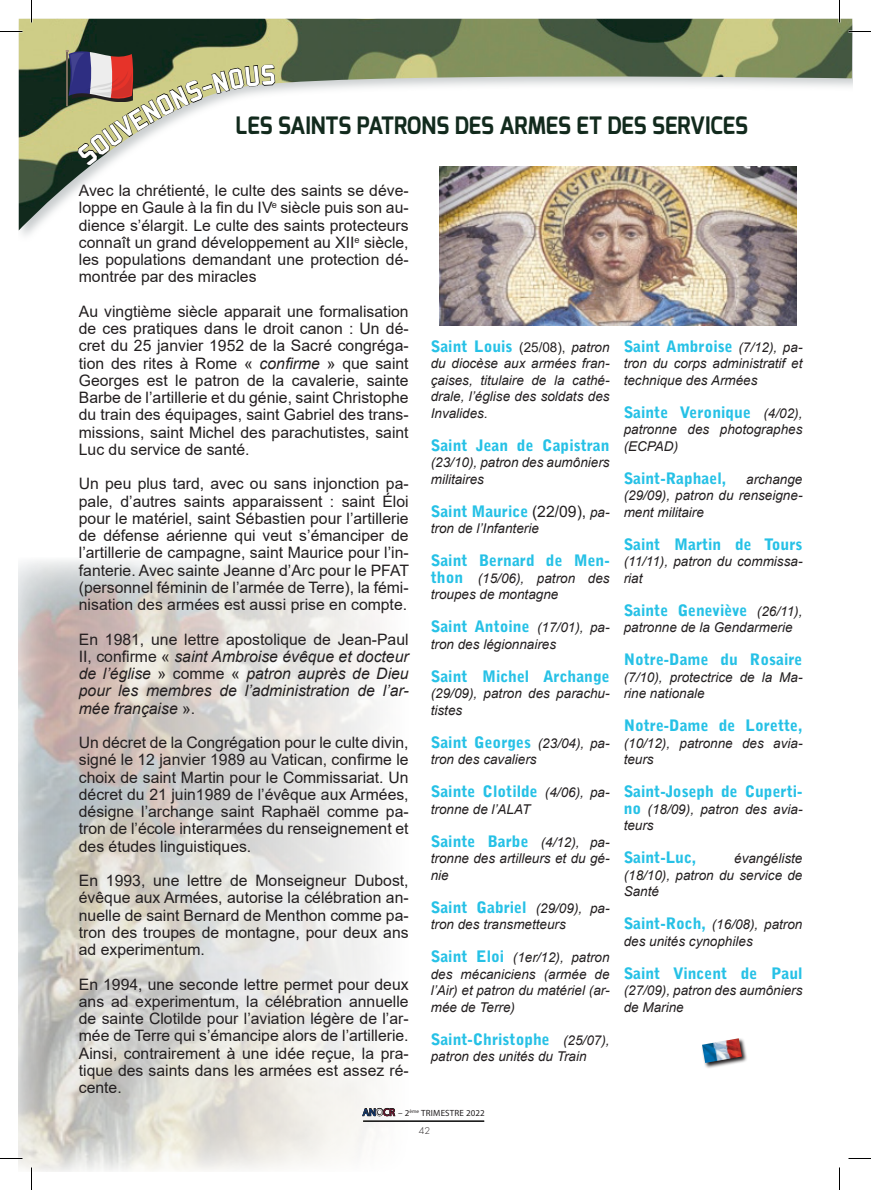
<style>
.page{position:relative;width:871px;height:1190px;background:#fff}
.page>*{position:absolute;margin:0;border:0;box-sizing:border-box;transform-origin:0 0}
.t1{font:700 24px "Exo";color:#122a1d;scale:.91 1}
.t2{font:15.75px/17.2px "Arial";color:#231f20;text-align:justify}
.t3{font:900 15.75px "Bell Gothic Std";color:#26c1e6}
.t4{font:italic 15.75px/17.2px "Arial";color:#231f20;text-align:justify}
.t5{font:italic 13.5px/16.5px "Arial";color:#231f20}
.t6{font:10.5px "Myriad Pro";color:#083e89}
.t7{font:300 9.15px "Futura";color:#231f20}
.t8{font:9px "Myriad Pro";letter-spacing:.02em;color:#231f20}
.s1{font-style:italic}
.s2{font-style:normal}
.s3{font-family:"Arial";font-weight:400;font-size:13.5px;color:#231f20}
.s4{font-family:"Arial";font-weight:400;font-style:italic;font-size:13.5px;color:#231f20}
.s5{font-family:"Arial";font-weight:400;color:#231f20}
.s6{font-family:"Bell Gothic Std";font-weight:900;font-style:normal;font-size:15.75px;color:#26c1e6}
.s7{color:#fff}
.s8{color:#821735}
</style>
<div class="page">
<hr style="left:363px;top:1121px;width:121px;height:1px;background:#000">
<img style="left:19px;top:560px;width:400px;height:611px">
<svg style="left:704px;top:1039px;width:43px;height:29px"></svg>
<img style="left:702px;top:1038px;width:40px;height:25px">
<img style="left:439px;top:243px;width:358px;height:83px">
<div style="left:19px;top:19px;width:833px;height:224px;background:#b7bcbe;opacity:.75"></div>
<img style="left:19px;top:19px;width:833px;height:211px">
<hr style="left:0;top:1157px;width:22px;height:2px;background:#fff">
<hr style="left:838px;top:0;width:2px;height:22px;background:#fff">
<svg style="left:0;top:31px;width:22px;height:1px"></svg>
<svg style="left:848px;top:31px;width:23px;height:1px"></svg>
<svg style="left:0;top:1158px;width:22px;height:1px"></svg>
<svg style="left:848px;top:1158px;width:23px;height:1px"></svg>
<svg style="left:31px;top:0;width:1px;height:22px"></svg>
<svg style="left:31px;top:1167px;width:1px;height:23px"></svg>
<svg style="left:839px;top:0;width:1px;height:22px"></svg>
<svg style="left:839px;top:1167px;width:1px;height:23px"></svg>
<svg style="left:66px;top:50px;width:209px;height:116px"></svg>
<p class="t1" style="left:236px;top:110px;width:565px">LES SAINTS PATRONS DES ARMES ET DES SERVICES</p>
<p class="t2" style="left:79px;top:182px;width:331px">Avec la chrétienté, le culte des saints se déve&shy;loppe en Gaule à la fin du IV<sup>e</sup> siècle puis son au&shy;dience s’élargit. Le culte des saints protecteurs connaît un grand développement au XII<sup>e</sup> siècle, les populations demandant une protection dé&shy;montrée par des miracles</p>
<p class="t2" style="left:79px;top:303px;width:331px">Au vingtième siècle apparait une formalisation de ces pratiques dans le droit canon : Un dé&shy;cret du 25 janvier 1952 de la Sacré congréga&shy;tion des rites à Rome « <span class="s1">confirme</span> » que saint Georges est le patron de la cavalerie, sainte Barbe de l’artillerie et du génie, saint Christophe du train des équipages, saint Gabriel des trans&shy;missions, saint Michel des parachutistes, saint Luc du service de santé.</p>
<p class="t2" style="left:79px;top:475px;width:332px">Un peu plus tard, avec ou sans injonction pa&shy;pale, d’autres saints apparaissent : saint Éloi pour le matériel, saint Sébastien pour l’artillerie de défense aérienne qui veut s’émanciper de l’artillerie de campagne, saint Maurice pour l’in&shy;fanterie. Avec sainte Jeanne d’Arc pour le PFAT (personnel féminin de l’armée de Terre), la fémi&shy;nisation des armées est aussi prise en compte.</p>
<p class="t4" style="left:79px;top:631px;width:331px"><span class="s2">En 1981, une lettre apostolique de Jean-Paul II, confirme «</span> saint Ambroise évêque et docteur de l’église <span class="s2">» comme «</span> patron auprès de Dieu pour les membres de l’administration de l’ar&shy;mée française <span class="s2">».</span></p>
<p class="t2" style="left:79px;top:734px;width:331px">Un décret de la Congrégation pour le culte divin, signé le 12 janvier 1989 au Vatican, confirme le choix de saint Martin pour le Commissariat. Un décret du 21 juin1989 de l’évêque aux Armées, désigne l’archange saint Raphaël comme pa&shy;tron de l’école interarmées du renseignement et des études linguistiques.</p>
<p class="t2" style="left:79px;top:872px;width:331px">En 1993, une lettre de Monseigneur Dubost, évêque aux Armées, autorise la célébration an&shy;nuelle de saint Bernard de Menthon comme pa&shy;tron des troupes de montagne, pour deux ans ad experimentum.</p>
<p class="t2" style="left:79px;top:975px;width:331px">En 1994, une seconde lettre permet pour deux ans ad experimentum, la célébration annuelle de sainte Clotilde pour l’aviation légère de l’ar&shy;mée de Terre qui s’émancipe alors de l’artillerie.<br>Ainsi, contrairement à une idée reçue, la pra&shy;tique des saints dans les armées est assez ré&shy;cente.</p>
<p class="t3" style="left:431px;top:337px;width:180px">Saint Louis <span class="s3">(25/08),</span> <span class="s4">patron</span></p>
<p class="t5" style="left:431px;top:355px;width:180px;text-align:justify">du diocèse aux armées fran&shy;çaises, titulaire de la cathé&shy;drale, l’église des soldats des Invalides.</p>
<p class="t3" style="left:431px;top:436px;width:180px">Saint Jean de Capistran</p>
<p class="t5" style="left:431px;top:454px;width:180px">(23/10), patron des aumôniers militaires</p>
<p class="t3" style="left:431px;top:502px;width:180px">Saint Maurice <span class="s5">(22/09),</span> <span class="s4">pa-</span></p>
<p class="t5" style="left:431px;top:520px;width:110px">tron de l’Infanterie</p>
<p class="t3" style="left:431px;top:551px;width:180px">Saint Bernard de Men-</p>
<p class="t5" style="left:431px;top:570px;width:180px"><span class="s6">thon</span> (15/06), patron des troupes de montagne</p>
<p class="t3" style="left:431px;top:617px;width:180px">Saint Antoine <span class="s4">(17/01), pa-</span></p>
<p class="t5" style="left:431px;top:636px;width:127px">tron des légionnaires</p>
<p class="t3" style="left:431px;top:667px;width:180px">Saint Michel Archange</p>
<p class="t5" style="left:431px;top:685px;width:180px">(29/09), patron des parachu&shy;tistes</p>
<p class="t3" style="left:431px;top:733px;width:180px">Saint Georges <span class="s4">(23/04), pa-</span></p>
<p class="t5" style="left:431px;top:751px;width:107px">tron des cavaliers</p>
<p class="t3" style="left:431px;top:782px;width:180px">Sainte Clotilde <span class="s4">(4/06), pa-</span></p>
<p class="t5" style="left:431px;top:801px;width:101px">tronne de l’ALAT</p>
<p class="t3" style="left:431px;top:832px;width:180px">Sainte Barbe <span class="s4">(4/12), pa-</span></p>
<p class="t5" style="left:431px;top:850px;width:180px">tronne des artilleurs et du gé&shy;nie</p>
<p class="t3" style="left:431px;top:898px;width:180px">Saint Gabriel <span class="s4">(29/09), pa-</span></p>
<p class="t5" style="left:431px;top:916px;width:137px">tron des transmetteurs</p>
<p class="t5" style="left:431px;top:949px;width:180px;text-align:justify"><span class="s6">Saint Eloi</span> (1er/12), patron des mécaniciens (armée de l’Air) et patron du matériel (ar&shy;mée de Terre)</p>
<p class="t3" style="left:431px;top:1030px;width:180px">Saint-Christophe <span class="s4">(25/07),</span></p>
<p class="t5" style="left:431px;top:1048px;width:157px">patron des unités du Train</p>
<p class="t6" style="left:363px;top:1105px;width:34px">AN<span class="s7">O</span><span class="s8">CR</span></p>
<p class="t8" style="left:398px;top:1107px;width:88px">– 2<sup>ème</sup> TRIMESTRE 2022</p>
<p class="t7" style="left:419px;top:1125px;width:13px">42</p>
<p class="t3" style="left:624px;top:337px;width:180px">Saint Ambroise <span class="s4">(7/12), pa-</span></p>
<p class="t5" style="left:624px;top:355px;width:180px">tron du corps administratif et technique des Armées</p>
<p class="t3" style="left:624px;top:403px;width:180px">Sainte Veronique <span class="s4">(4/02),</span></p>
<p class="t5" style="left:624px;top:421px;width:180px">patronne des photographes (ECPAD)</p>
<p class="t3" style="left:624px;top:469px;width:104px">Saint-Raphael,</p>
<p class="t5" style="left:624px;top:471px;width:180px;text-align:justify;text-indent:123px">archange (29/09), patron du renseigne&shy;ment militaire</p>
<p class="t3" style="left:624px;top:535px;width:180px">Saint Martin de Tours</p>
<p class="t5" style="left:624px;top:553px;width:180px">(11/11), patron du commissa&shy;riat</p>
<p class="t3" style="left:624px;top:601px;width:180px">Sainte Geneviève <span class="s4">(26/11),</span></p>
<p class="t5" style="left:624px;top:619px;width:170px">patronne de la Gendarmerie</p>
<p class="t3" style="left:624px;top:650px;width:180px">Notre-Dame du Rosaire</p>
<p class="t5" style="left:624px;top:669px;width:180px">(7/10), protectrice de la Ma&shy;rine nationale</p>
<p class="t3" style="left:624px;top:716px;width:180px">Notre-Dame de Lorette,</p>
<p class="t5" style="left:624px;top:735px;width:180px">(10/12), patronne des avia&shy;teurs</p>
<p class="t3" style="left:624px;top:782px;width:180px">Saint-Joseph de Cuperti-</p>
<p class="t5" style="left:624px;top:801px;width:180px"><span class="s6">no</span> (18/09), patron des avia&shy;teurs</p>
<p class="t3" style="left:624px;top:848px;width:74px">Saint-Luc,</p>
<p class="t5" style="left:624px;top:850px;width:180px;text-align:justify;text-indent:111px">évangéliste (18/10), patron du service de Santé</p>
<p class="t5" style="left:624px;top:916px;width:180px"><span class="s6">Saint-Roch,</span> (16/08), patron des unités cynophiles</p>
<p class="t3" style="left:624px;top:964px;width:180px">Saint Vincent de Paul</p>
<p class="t5" style="left:624px;top:982px;width:180px">(27/09), patron des aumôniers de Marine</p>
</div>
